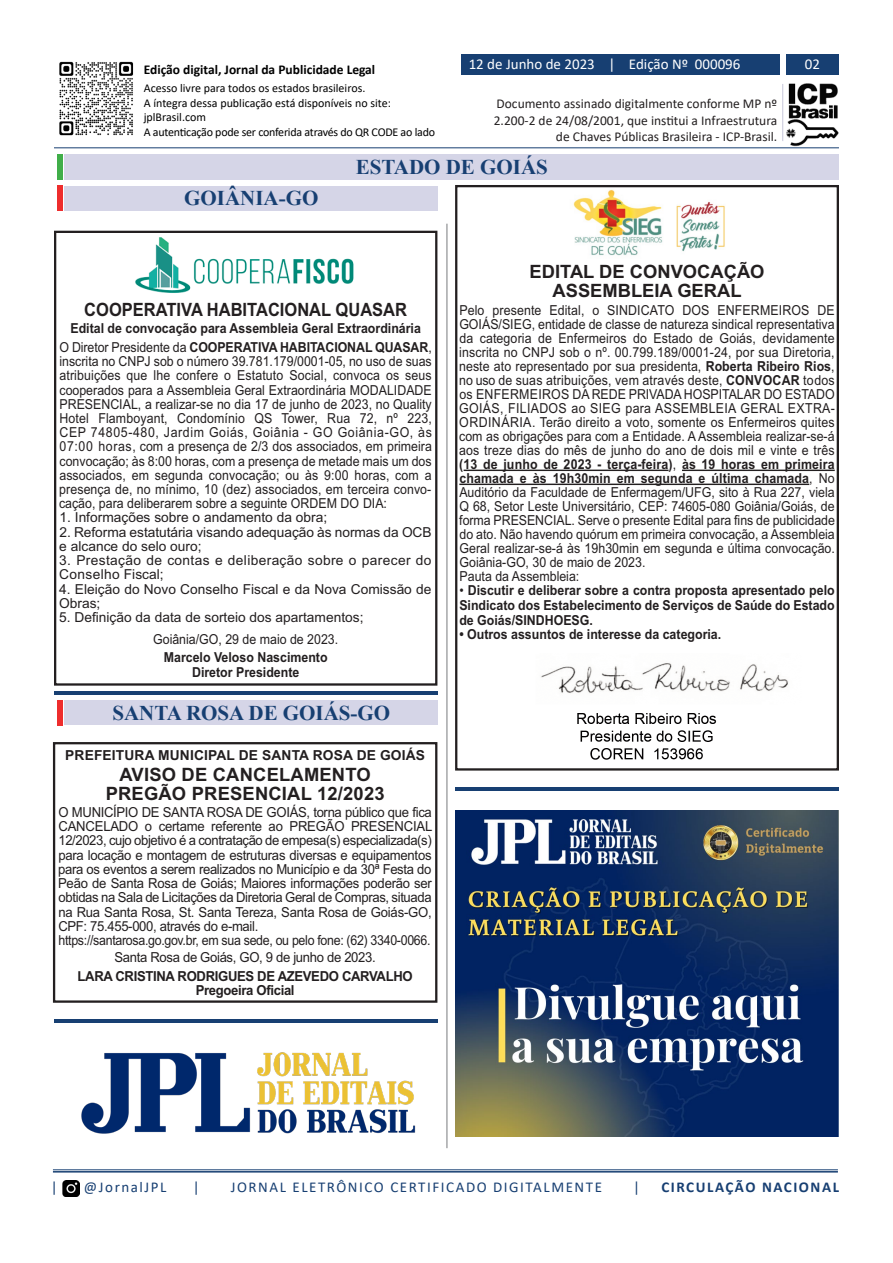
<style>
.page{position:relative;width:893px;height:1263px;background:#fff}
.page>*{position:absolute;margin:0;border:0;box-sizing:border-box;transform-origin:0 0}
.t1{font:700 21px "Times New Roman";color:#173f72}
.t2{font:700 18.45px/18.9px "Arial";letter-spacing:.01em;color:#231f20;text-align:center}
.t3{font:700 18.3px/18.6px "Arial";color:#231f20;text-align:center}
.t4{font:700 18.3px "Arial";color:#231f20;scale:.9 1}
.t5{font:15px "Calibri";letter-spacing:.105em;color:#173f72}
.t6{font:15px "Calibri";color:#fff}
.t7{font:700 15px "Calibri";letter-spacing:.105em;color:#173f72}
.t8{font:13.8px/14px "Arial";color:#231f20;text-align:justify;scale:.9 1}
.t9{font:13.8px/14.2px "Arial";letter-spacing:-.025em;color:#231f20;scale:.95 1}
.t10{font:700 13.8px/14.7px "Arial";color:#231f20;text-align:center;scale:.9 1}
.t11{font:13.8px/14.2px "Arial";color:#231f20}
.t12{font:13.8px/14.2px "Arial";letter-spacing:.025em;color:#231f20}
.t13{font:700 13.8px/14.2px "Arial";letter-spacing:-.025em;color:#231f20;text-align:center;scale:.95 1}
.t14{font:700 13.8px "Arial";color:#231f20}
.t15{font:13.5px/16.2px "Calibri";color:#231f20;text-align:right}
.t16{font:700 13.5px "Calibri";color:#000}
.t17{font:12px/14.4px "Calibri";color:#000}
.s1{font-weight:400}
.s2{font-weight:700}
</style>
<div class="page">
<img style="left:59px;top:61px;width:75px;height:75px">
<img style="left:783px;top:83px;width:56px;height:64px">
<hr style="left:782px;top:84px;width:1px;height:57px;background:#c7c7d9">
<div style="left:786px;top:54px;width:53px;height:21px;background:#173f72"></div>
<div style="left:461px;top:54px;width:319px;height:21px;background:#173f72"></div>
<hr style="left:54px;top:147px;width:785px;height:1px;background:#173f72">
<hr style="left:53px;top:1169px;width:785px;height:1px;background:#173f72">
<hr style="left:53px;top:1171px;width:785px;height:1px;background:#173f72">
<img style="left:62px;top:1180px;width:18px;height:16px">
<div style="left:57px;top:154px;width:6px;height:26px;background:#40ae49"></div>
<div style="left:65px;top:154px;width:774px;height:26px;background:#d5d5e7"></div>
<hr style="left:446px;top:224px;width:1px;height:924px;background:#787a7d">
<div style="left:65px;top:186px;width:373px;height:25px;background:#d5d5e7"></div>
<div style="left:65px;top:700px;width:373px;height:25px;background:#d5d5e7"></div>
<div style="left:57px;top:185px;width:6px;height:26px;background:#ee2d2d"></div>
<div style="left:57px;top:700px;width:6px;height:25px;background:#ee2d2d"></div>
<div style="left:54px;top:231px;width:383px;height:455px;border:2px solid #231f20"></div>
<img style="left:135px;top:237px;width:219px;height:56px">
<hr style="left:54px;top:691px;width:384px;height:4px;background:#173f72">
<hr style="left:54px;top:1019px;width:384px;height:3px;background:#173f72">
<hr style="left:455px;top:788px;width:384px;height:3px;background:#173f72">
<div style="left:455px;top:185px;width:384px;height:585px;border:2px solid #231f20"></div>
<hr style="left:464px;top:470px;width:205px;height:1px;background:#231f20">
<hr style="left:682px;top:470px;width:153px;height:1px;background:#231f20">
<hr style="left:459px;top:484px;width:350px;height:1px;background:#231f20">
<img style="left:573px;top:189px;width:152px;height:67px">
<img style="left:541px;top:663px;width:248px;height:97px">
<img style="left:455px;top:810px;width:383px;height:326px">
<div style="left:53px;top:742px;width:384px;height:261px;border:2px solid #231f20"></div>
<img style="left:81px;top:1052px;width:335px;height:82px">
<p class="t16" style="left:144px;top:60px;width:233px">Edição digital, Jornal da Publicidade Legal</p>
<p class="t17" style="left:144px;top:81px;width:293px">Acesso livre para todos os estados brasileiros.<br>A íntegra dessa publicação está disponíveis no site: jplBrasil.com<br>A autenticação pode ser conferida através do QR CODE ao lado</p>
<p class="t6" style="left:469px;top:54px;width:273px">12 de Junho de 2023 | Edição Nº 000096</p>
<p class="t6" style="left:805px;top:54px;width:17px">02</p>
<p class="t15" style="left:494px;top:95px;width:285px">Documento assinado digitalmente conforme MP nº<br>2.200-2 de 24/08/2001, que institui a Infraestrutura de Chaves Públicas Brasileira - ICP-Brasil.</p>
<h1 class="t1" style="left:184px;top:183px;width:136px">GOIÂNIA-GO</h1>
<h1 class="t1" style="left:356px;top:152px;width:194px">ESTADO DE GOIÁS</h1>
<h3 class="t4" style="left:84px;top:297px;width:360px">COOPERATIVA HABITACIONAL QUASAR</h3>
<p class="t10" style="left:60px;top:319px;width:415px;line-height:18.8px">Edital de convocação para Assembleia Geral Extraordinária<br><span class="s1">O Diretor Presidente da</span> COOPERATIVA HABITACIONAL QUASAR<span class="s1">,</span></p>
<p class="t8" style="left:59px;top:354px;width:416px">inscrita no CNPJ sob o número 39.781.179/0001-05, no uso de suas atribuições que lhe confere o Estatuto Social, convoca os seus cooperados para a Assembleia Geral Extraordinária MODALIDADE PRESENCIAL, a realizar-se no dia 17 de junho de 2023, no Quality Hotel Flamboyant, Condomínio QS Tower, Rua 72, nº 223, CEP 74805-480, Jardim Goiás, Goiânia - GO Goiânia-GO, às 07:00 horas, com a presença de 2/3 dos associados, em primeira convocação; às 8:00 horas, com a presença de metade mais um dos associados, em segunda convocação; ou às 9:00 horas, com a presença de, no mínimo, 10 (dez) associados, em terceira convo&shy;cação, para deliberarem sobre a seguinte ORDEM DO DIA:</p>
<p class="t11" style="left:60px;top:510px;width:269px">1. Informações sobre o andamento da obra;</p>
<p class="t11" style="left:59px;top:525px;width:374px">2. Reforma estatutária visando adequação às normas da OCB e alcance do selo ouro;</p>
<p class="t12" style="left:59px;top:553px;width:374px">3. Prestação de contas e deliberação sobre o parecer do<br>Conselho Fiscal;</p>
<p class="t11" style="left:59px;top:581px;width:374px">4. Eleição do Novo Conselho Fiscal e da Nova Comissão de<br>Obras;</p>
<p class="t11" style="left:153px;top:606px;width:212px;line-height:21.6px;text-indent:-94px">5. Definição da data de sorteio dos apartamentos;<br>Goiânia/GO, 29 de maio de 2023.</p>
<p class="t10" style="left:164px;top:650px;width:183px;line-height:14.2px">Marcelo Veloso Nascimento<br>Diretor Presidente</p>
<h1 class="t1" style="left:112px;top:698px;width:279px">SANTA ROSA DE GOIÁS-GO</h1>
<p class="t14" style="left:65px;top:746px;width:361px">PREFEITURA MUNICIPAL DE SANTA ROSA DE GOIÁS</p>
<h2 class="t2" style="left:106px;top:765px;width:281px">AVISO DE CANCELAMENTO<br>PREGÃO PRESENCIAL 12/2023</h2>
<p class="t9" style="left:58px;top:805px;width:395px">O MUNICÍPIO DE SANTA ROSA DE GOIÁS, torna público que fica CANCELADO o certame referente ao PREGÃO PRESENCIAL 12/2023, cujo objetivo é a contratação de empesa(s) especializada(s) para locação e montagem de estruturas diversas e equipamentos para os eventos a serem realizados no Município e da 30ª Festa do Peão de Santa Rosa de Goiás; Maiores informações poderão ser obtidas na Sala de Licitações da Diretoria Geral de Compras, situada na Rua Santa Rosa, St. Santa Tereza, Santa Rosa de Goiás-GO, CPF: 75.455-000, através do e-mail.<br>https://santarosa.go.gov.br, em sua sede, ou pelo fone: (62) 3340-0066.</p>
<p class="t9" style="left:115px;top:950px;width:277px">Santa Rosa de Goiás, GO, 9 de junho de 2023.</p>
<p class="t13" style="left:78px;top:969px;width:354px">LARA CRISTINA RODRIGUES DE AZEVEDO CARVALHO<br>Pregoeira Oficial</p>
<h3 class="t3" style="left:530px;top:263px;width:236px">EDITAL DE CONVOCAÇÃO<br>ASSEMBLEIA GERAL</h3>
<p class="t8" style="left:459px;top:303px;width:419px;text-align:left">Pelo presente Edital, o SINDICATO DOS ENFERMEIROS DE GOIÁS/SIEG, entidade de classe de natureza sindical representativa da categoria de Enfermeiros do Estado de Goiás, devidamente inscrita no CNPJ sob o nº. 00.799.189/0001-24, por sua Diretoria, neste ato representado por sua presidenta, <span class="s2">Roberta Ribeiro Rios</span>, no uso de suas atribuições, vem através deste, <span class="s2">CONVOCAR</span> todos os ENFERMEIROS DA REDE PRIVADA HOSPITALAR DO ESTADO GOIÁS, FILIADOS ao SIEG para ASSEMBLEIA GERAL EXTRA-ORDINÁRIA. Terão direito a voto, somente os Enfermeiros quites com as obrigações para com a Entidade. A Assembleia realizar-se-á aos treze dias do mês de junho do ano de dois mil e vinte e três <span class="s2">(13 de junho de 2023 - terça-feira)</span>, <span class="s2">às 19 horas em primeira chamada e às 19h30min em segunda e última chamada</span>, No Auditório da Faculdade de Enfermagem/UFG, sito à Rua 227, viela Q 68, Setor Leste Universitário, CEP: 74605-080 Goiânia/Goiás, de forma PRESENCIAL. Serve o presente Edital para fins de publicidade do ato. Não havendo quórum em primeira convocação, a Assembleia Geral realizar-se-á às 19h30min em segunda e última convocação.<br>Goiânia-GO, 30 de maio de 2023.<br>Pauta da Assembleia:</p>
<p class="t10" style="left:459px;top:583px;width:419px;text-align:justify"><span class="s1">•</span> Discutir e deliberar sobre a contra proposta apresentado pelo Sindicato dos Estabelecimento de Serviços de Saúde do Estado de Goiás/SINDHOESG.</p>
<p class="t10" style="left:459px;top:627px;width:293px">• Outros assuntos de interesse da categoria.</p>
<p class="t5" style="left:51px;top:1177px;width:8px">|</p>
<p class="t5" style="left:84px;top:1177px;width:84px">@JornalJPL</p>
<p class="t5" style="left:193px;top:1177px;width:8px">|</p>
<p class="t5" style="left:231px;top:1177px;width:373px">JORNAL ELETRÔNICO CERTIFICADO DIGITALMENTE</p>
<p class="t5" style="left:633px;top:1177px;width:8px">|</p>
<p class="t7" style="left:661px;top:1177px;width:179px">CIRCULAÇÃO NACIONAL</p>
</div>
